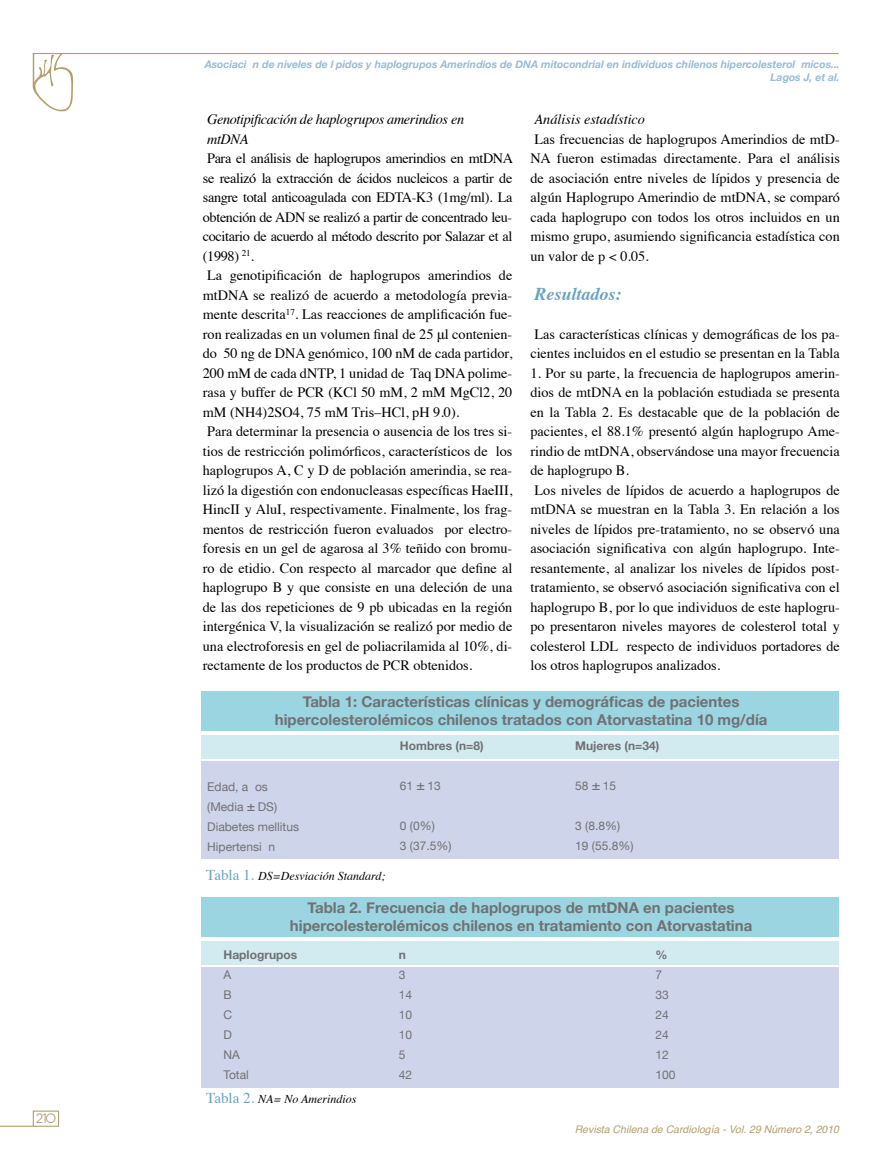
<style>
.page{position:relative;width:893px;height:1170px;background:#fff}
.page>*{position:absolute;margin:0;border:0;box-sizing:border-box;transform-origin:0 0}
.t1{font:italic 700 18px "Times";color:#67a2c0}
.t2{font:700 15px/18px "Helvetica Neue";color:#707172;text-align:center}
.t3{font:15px "Antipasto";color:#b3a06c}
.t4{font:14.25px/19.5px "Times";color:#000}
.t5{font:italic 14.25px/19.5px "Times";letter-spacing:-.025em;color:#000}
.t6{font:italic 14.25px "Times";color:#000}
.t7{font:12px/20px "Helvetica Neue";color:#707172}
.t8{font:italic 12px "Times";color:#000}
.t9{font:700 12px "Helvetica Neue";color:#707172}
.t10{font:italic 700 10.5px/12.6px "Helvetica Neue";color:#96bdd3;text-align:right}
.t11{font:italic 10.5px "Helvetica";color:#b3a06c}
.s1{font-family:"Helvetica";font-size:14.25px}
.s2{font-style:normal;font-size:15px;color:#67a2c0}
</style>
<div class="page">
<hr style="left:33px;top:53px;width:806px;height:1px;background:#b3a06c">
<svg style="left:32px;top:53px;width:41px;height:59px"></svg>
<hr style="left:33px;top:54px;width:1px;height:32px;background:#b3a06c">
<hr style="left:0;top:1125px;width:33px;height:1px;background:#b3a06c">
<div style="left:33px;top:1110px;width:26px;height:16px;border:1px solid #b3a06c"></div>
<div style="left:202px;top:735px;width:637px;height:24px;background:#d2ebf1"></div>
<div style="left:202px;top:761px;width:637px;height:98px;background:#ced5ea"></div>
<div style="left:202px;top:691px;width:637px;height:39px;background:#9cd5e2"></div>
<div style="left:202px;top:941px;width:637px;height:24px;background:#d2ebf1"></div>
<div style="left:202px;top:967px;width:637px;height:120px;background:#ced5ea"></div>
<div style="left:202px;top:897px;width:637px;height:39px;background:#9cd5e2"></div>
<p class="t3" style="left:36px;top:1109px;width:22px">210</p>
<p class="t10" style="left:205px;top:58px;width:637px">Asociación de niveles de lípidos y haplogrupos Amerindios de DNA mitocondrial en individuos chilenos hipercolesterolémicos...<br>Lagos J, et al.</p>
<p class="t5" style="left:207px;top:109px;width:258px">Genotipificación de haplogrupos amerindios en mtDNA</p>
<p class="t4" style="left:203px;top:147px;width:312px">Para el análisis de haplogrupos amerindios en mtDNA se realizó la extracción de ácidos nucleicos a partir de sangre total anticoagulada con EDTA-K3 (1mg/ml). La obtención de ADN se realizó a partir de concentrado leu&shy;cocitario de acuerdo al método descrito por Salazar et al (1998) <sup>21</sup>.<br>La genotipificación de haplogrupos amerindios de mtDNA se realizó de acuerdo a metodología previa&shy;mente descrita<sup>17</sup>. Las reacciones de amplificación fue&shy;ron realizadas en un volumen final de 25 μl contenien&shy;do 50 ng de DNA genómico, 100 nM de cada partidor, 200 mM de cada dNTP, 1 unidad de Taq DNA polime&shy;rasa y buffer de PCR (KCl 50 mM, 2 mM MgCl2, 20 mM (NH4)2SO4, 75 mM Tris–HCl, pH 9.0).<br>Para determinar la presencia o ausencia de los tres si&shy;tios de restricción polimórficos, característicos de los haplogrupos A, C y D de población amerindia, se rea&shy;lizó la digestión con endonucleasas específicas HaeIII, HincII y AluI, respectivamente. Finalmente, los frag&shy;mentos de restricción fueron evaluados por electro&shy;foresis en un gel de agarosa al 3% teñido con bromu&shy;ro de etidio. Con respecto al marcador que define al haplogrupo B y que consiste en una deleción de una de las dos repeticiones de 9 pb ubicadas en la región intergénica V, la visualización se realizó por medio de una electroforesis en gel de poliacrilamida al 10%, di&shy;rectamente de los productos de PCR obtenidos.</p>
<p class="t6" style="left:535px;top:107px;width:112px">Análisis estadístico</p>
<p class="t4" style="left:530px;top:128px;width:311px;text-align:justify">Las frecuencias de haplogrupos Amerindios de mtD-NA fueron estimadas directamente. Para el análisis de asociación entre niveles de lípidos y presencia de algún Haplogrupo Amerindio de mtDNA, se comparó cada haplogrupo con todos los otros incluidos en un mismo grupo, asumiendo significancia estadística con un valor de p &lt; 0.05.</p>
<p class="t1" style="left:535px;top:277px;width:89px">Resultados:</p>
<p class="t4" style="left:530px;top:323px;width:311px">Las características clínicas y demográficas de los pa&shy;cientes incluidos en el estudio se presentan en la Tabla</p>
<p class="t4" style="left:530px;top:362px;width:311px">1. Por su parte, la frecuencia de haplogrupos amerin&shy;dios de mtDNA en la población estudiada se presenta en la Tabla 2. Es destacable que de la población de pacientes, el 88.1% presentó algún haplogrupo Ame&shy;rindio de mtDNA, observándose una mayor frecuencia de haplogrupo B.<br>Los niveles de lípidos de acuerdo a haplogrupos de mtDNA se muestran en la Tabla 3. En relación a los niveles de lípidos pre-tratamiento, no se observó una asociación significativa con algún haplogrupo. Inte&shy;resantemente, al analizar los niveles de lípidos post&shy;tratamiento, se observó asociación significativa con el haplogrupo B, por lo que individuos de este haplogru&shy;po presentaron niveles mayores de colesterol total y colesterol LDL respecto de individuos portadores de los otros haplogrupos analizados.</p>
<p class="t2" style="left:275px;top:692px;width:494px">Tabla 1: Características clínicas y demográficas de pacientes hipercolesterolémicos chilenos tratados con Atorvastatina 10 mg/día</p>
<p class="t7" style="left:207px;top:776px;width:93px">Edad, años (Media <span class="s1">±</span> DS)<br>Diabetes mellitus<br>Hipertensión</p>
<p class="t9" style="left:400px;top:738px;width:85px">Hombres (n=8)</p>
<p class="t9" style="left:575px;top:738px;width:86px">Mujeres (n=34)</p>
<p class="t7" style="left:400px;top:775px;width:42px">61 <span class="s1">±</span> 13</p>
<p class="t7" style="left:575px;top:775px;width:42px">58 <span class="s1">±</span> 15</p>
<p class="t7" style="left:400px;top:815px;width:36px">0 (0%)</p>
<p class="t7" style="left:575px;top:815px;width:46px">3 (8.8%)</p>
<p class="t7" style="left:400px;top:835px;width:53px">3 (37.5%)</p>
<p class="t7" style="left:575px;top:835px;width:60px">19 (55.8%)</p>
<p class="t8" style="left:206px;top:865px;width:181px"><span class="s2">Tabla 1.</span> DS=Desviación Standard;</p>
<p class="t2" style="left:290px;top:898px;width:464px">Tabla 2. Frecuencia de haplogrupos de mtDNA en pacientes hipercolesterolémicos chilenos en tratamiento con Atorvastatina</p>
<p class="t9" style="left:223px;top:947px;width:75px">Haplogrupos</p>
<p class="t9" style="left:399px;top:947px;width:9px">n</p>
<p class="t9" style="left:655px;top:947px;width:13px">%</p>
<p class="t7" style="left:223px;top:964px;width:9px">A</p>
<p class="t7" style="left:399px;top:964px;width:8px">3</p>
<p class="t7" style="left:655px;top:964px;width:8px">7</p>
<p class="t7" style="left:223px;top:984px;width:10px">B</p>
<p class="t7" style="left:399px;top:984px;width:15px">14</p>
<p class="t7" style="left:655px;top:984px;width:15px">33</p>
<p class="t7" style="left:223px;top:1004px;width:10px">C</p>
<p class="t7" style="left:399px;top:1004px;width:15px">10</p>
<p class="t7" style="left:655px;top:1004px;width:15px">24</p>
<p class="t7" style="left:223px;top:1024px;width:10px">D</p>
<p class="t7" style="left:399px;top:1024px;width:15px">10</p>
<p class="t7" style="left:655px;top:1024px;width:15px">24</p>
<p class="t7" style="left:223px;top:1044px;width:18px">NA</p>
<p class="t7" style="left:399px;top:1044px;width:8px">5</p>
<p class="t7" style="left:655px;top:1044px;width:15px">12</p>
<p class="t7" style="left:223px;top:1064px;width:27px">Total</p>
<p class="t7" style="left:399px;top:1064px;width:15px">42</p>
<p class="t7" style="left:655px;top:1064px;width:22px">100</p>
<p class="t8" style="left:206px;top:1088px;width:152px"><span class="s2">Tabla 2.</span> NA= No Amerindios</p>
<p class="t11" style="left:575px;top:1120px;width:266px">Revista Chilena de Cardiología - Vol. 29 Número 2, 2010</p>
</div>
